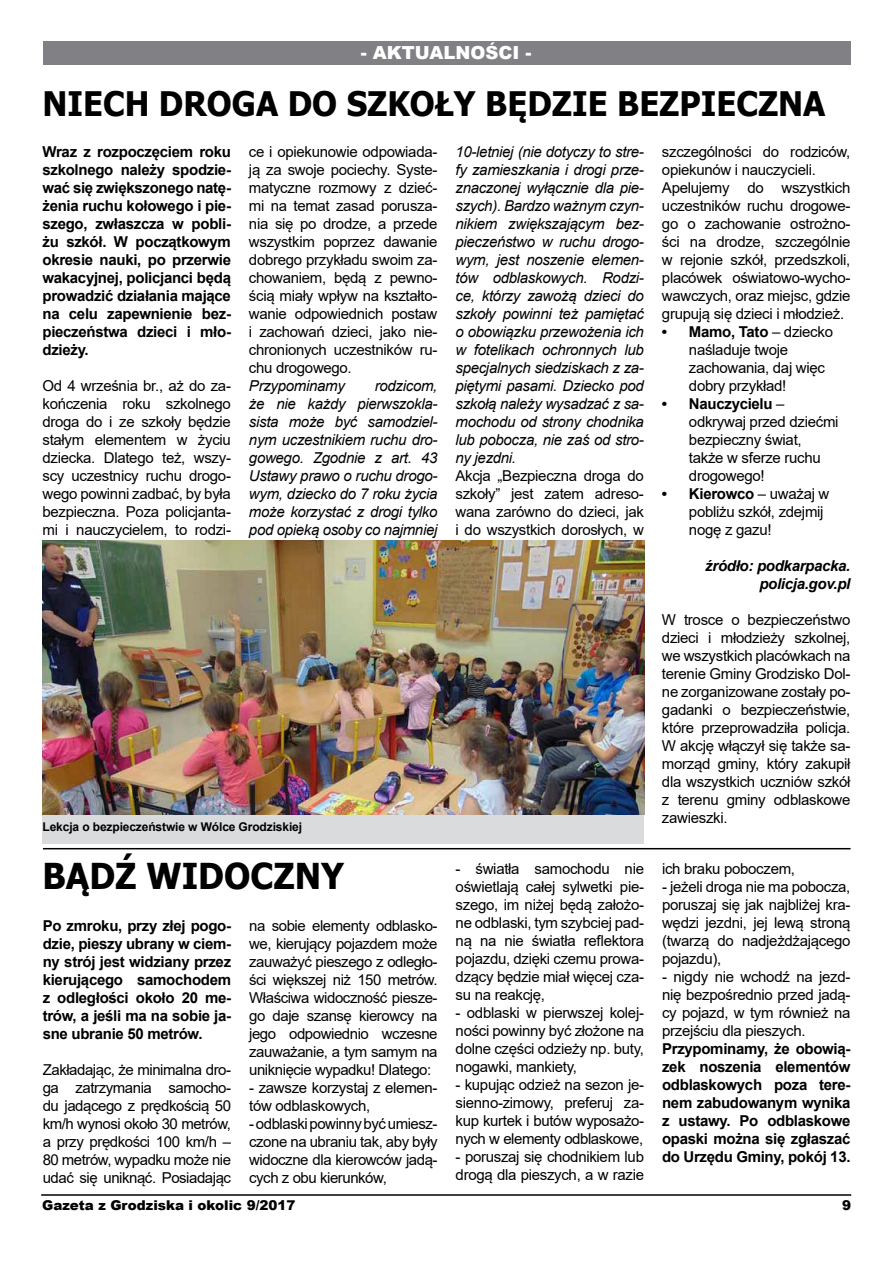
<style>
.page{position:relative;width:893px;height:1263px;background:#fff}
.page>*{position:absolute;margin:0;border:0;box-sizing:border-box;transform-origin:0 0}
.t1{font:700 35.7px "Tahoma";color:#000;scale:.96 1}
.t2{font:700 33.75px "Tahoma";color:#000;scale:.96 1}
.t3{font:900 18px "Arial";color:#fff}
.t4{font:15px/18px "Arial";letter-spacing:-.02em;color:#000;text-align:justify}
.t5{font:italic 15px/18px "Arial";letter-spacing:-.02em;color:#000;text-align:justify}
.t6{font:700 15px/18px "Arial";letter-spacing:-.02em;color:#000;text-align:justify}
.t7{font:italic 700 15px/18px "Arial";letter-spacing:-.02em;color:#000;text-align:right}
.t8{font:900 13.5px "Arial";color:#000}
.t9{font:700 12px "Arial";letter-spacing:-.01em;color:#000}
.s1{font-weight:700}
</style>
<div class="page">
<div style="left:43px;top:42px;width:807px;height:23px;background:#818084"></div>
<hr style="left:41px;top:1194px;width:810px;height:2px;background:#000">
<img style="left:43px;top:541px;width:601px;height:274px">
<hr style="left:43px;top:848px;width:807px;height:1px;background:#000">
<div style="left:43px;top:815px;width:601px;height:28px;background:#d9dbdd"></div>
<p class="t3" style="left:361px;top:39px;width:172px">- AKTUALNOŚCI -</p>
<h2 class="t2" style="left:42px;top:80px;width:817px">NIECH DROGA DO SZKOŁY BĘDZIE BEZPIECZNA</h2>
<p class="t6" style="left:42px;top:143px;width:190px">Wraz z rozpoczęciem roku szkolnego należy spodzie&shy;wać się zwiększonego natę&shy;żenia ruchu kołowego i pie&shy;szego, zwłaszcza w pobli&shy;żu szkół. W początkowym okresie nauki, po przerwie wakacyjnej, policjanci będą prowadzić działania mające na celu zapewnienie bez&shy;pieczeństwa dzieci i mło&shy;dzieży.</p>
<p class="t4" style="left:42px;top:377px;width:190px">Od 4 września br., aż do za&shy;kończenia roku szkolnego droga do i ze szkoły będzie stałym elementem w życiu dziecka. Dlatego też, wszy&shy;scy uczestnicy ruchu drogo&shy;wego powinni zadbać, by była bezpieczna. Poza policjanta&shy;mi i nauczycielem, to rodzi-</p>
<p class="t4" style="left:249px;top:143px;width:190px">ce i opiekunowie odpowiada&shy;ją za swoje pociechy. Syste&shy;matyczne rozmowy z dzieć&shy;mi na temat zasad porusza&shy;nia się po drodze, a przede wszystkim poprzez dawanie dobrego przykładu swoim za&shy;chowaniem, będą z pewno&shy;ścią miały wpływ na kształto&shy;wanie odpowiednich postaw i zachowań dzieci, jako nie&shy;chronionych uczestników ru&shy;chu drogowego.</p>
<p class="t5" style="left:249px;top:377px;width:97px">Przypominamy</p>
<p class="t5" style="left:249px;top:377px;width:190px;text-indent:126px">rodzicom, że nie każdy pierwszokla&shy;sista może być samodziel&shy;nym uczestnikiem ruchu dro&shy;gowego. Zgodnie z art. 43<br>Ustawy prawo o ruchu drogo&shy;wym, dziecko do 7 roku życia może korzystać z drogi tylko pod opieką osoby co najmniej</p>
<p class="t5" style="left:455px;top:143px;width:190px">10-letniej (nie dotyczy to stre&shy;fy zamieszkania i drogi prze&shy;znaczonej wyłącznie dla pie&shy;szych). Bardzo ważnym czyn&shy;nikiem zwiększającym bez&shy;pieczeństwo w ruchu drogo&shy;wym, jest noszenie elemen&shy;tów odblaskowych. Rodzi&shy;ce, którzy zawożą dzieci do szkoły powinni też pamiętać o obowiązku przewożenia ich w fotelikach ochronnych lub specjalnych siedziskach z za&shy;piętymi pasami. Dziecko pod szkołą należy wysadzać z sa&shy;mochodu od strony chodnika lub pobocza, nie zaś od stro&shy;ny jezdni.</p>
<p class="t4" style="left:455px;top:467px;width:190px">Akcja „Bezpieczna droga do szkoły” jest zatem adreso&shy;wana zarówno do dzieci, jak i do wszystkich dorosłych, w</p>
<p class="t9" style="left:43px;top:818px;width:261px">Lekcja o bezpieczeństwie w Wólce Grodziskiej</p>
<h1 class="t1" style="left:43px;top:851px;width:315px">BĄDŹ WIDOCZNY</h1>
<p class="t6" style="left:43px;top:916px;width:190px">Po zmroku, przy złej pogo&shy;dzie, pieszy ubrany w ciem&shy;ny strój jest widziany przez kierującego samochodem z odległości około 20 me&shy;trów, a jeśli ma na sobie ja&shy;sne ubranie 50 metrów.</p>
<p class="t4" style="left:43px;top:1060px;width:190px">Zakładając, że minimalna dro&shy;ga zatrzymania samocho&shy;du jadącego z prędkością 50 km/h wynosi około 30 metrów, a przy prędkości 100 km/h – 80 metrów, wypadku może nie udać się uniknąć. Posiadając</p>
<p class="t4" style="left:249px;top:916px;width:190px">na sobie elementy odblasko&shy;we, kierujący pojazdem może zauważyć pieszego z odległo&shy;ści większej niż 150 metrów.<br>Właściwa widoczność piesze&shy;go daje szansę kierowcy na jego odpowiednio wczesne zauważanie, a tym samym na uniknięcie wypadku! Dlatego:</p>
<p class="t4" style="left:249px;top:1078px;width:190px">- zawsze korzystaj z elemen&shy;tów odblaskowych,</p>
<p class="t4" style="left:249px;top:1114px;width:190px">- odblaski powinny być umiesz&shy;czone na ubraniu tak, aby były widoczne dla kierowców jadą&shy;cych z obu kierunków,</p>
<p class="t4" style="left:456px;top:860px;width:190px">- światła samochodu nie oświetlają całej sylwetki pie&shy;szego, im niżej będą założo&shy;ne odblaski, tym szybciej pad&shy;ną na nie światła reflektora pojazdu, dzięki czemu prowa&shy;dzący będzie miał więcej cza&shy;su na reakcję,</p>
<p class="t4" style="left:456px;top:1004px;width:190px">- odblaski w pierwszej kolej&shy;ności powinny być złożone na dolne części odzieży np. buty, nogawki, mankiety,</p>
<p class="t4" style="left:456px;top:1076px;width:190px">- kupując odzież na sezon je&shy;sienno-zimowy, preferuj za&shy;kup kurtek i butów wyposażo&shy;nych w elementy odblaskowe,</p>
<p class="t4" style="left:456px;top:1148px;width:190px">- poruszaj się chodnikiem lub drogą dla pieszych, a w razie</p>
<p class="t4" style="left:662px;top:143px;width:190px;text-align:left">szczególności do rodziców, opiekunów i nauczycieli.<br>Apelujemy do wszystkich uczestników ruchu drogowe&shy;go o zachowanie ostrożno&shy;ści na drodze, szczególnie w rejonie szkół, przedszkoli, placówek oświatowo-wycho&shy;wawczych, oraz miejsc, gdzie grupują się dzieci i młodzież.</p>
<p class="t4" style="left:689px;top:323px;width:146px;text-align:left;text-indent:-27px"><span class="s1">• Mamo, Tato</span> – dziecko naśladuje twoje zachowania, daj więc dobry przykład!</p>
<p class="t4" style="left:689px;top:395px;width:151px;text-align:left;text-indent:-27px"><span class="s1">• Nauczycielu</span> – odkrywaj przed dziećmi bezpieczny świat, także w sferze ruchu drogowego!</p>
<p class="t4" style="left:689px;top:485px;width:142px;text-align:left;text-indent:-27px"><span class="s1">• Kierowco</span> – uważaj w pobliżu szkół, zdejmij nogę z gazu!</p>
<p class="t7" style="left:705px;top:557px;width:147px">źródło: podkarpacka. policja.gov.pl</p>
<p class="t4" style="left:662px;top:611px;width:190px">W trosce o bezpieczeństwo dzieci i młodzieży szkolnej, we wszystkich placówkach na terenie Gminy Grodzisko Dol&shy;ne zorganizowane zostały po&shy;gadanki o bezpieczeństwie, które przeprowadziła policja.<br>W akcję włączył się także sa&shy;morząd gminy, który zakupił dla wszystkich uczniów szkół z terenu gminy odblaskowe zawieszki.</p>
<p class="t4" style="left:662px;top:860px;width:134px">ich braku poboczem,</p>
<p class="t4" style="left:662px;top:878px;width:190px">- jeżeli droga nie ma pobocza, poruszaj się jak najbliżej kra&shy;wędzi jezdni, jej lewą stroną (twarzą do nadjeżdżającego pojazdu),</p>
<p class="t4" style="left:662px;top:968px;width:190px">- nigdy nie wchodź na jezd&shy;nię bezpośrednio przed jadą&shy;cy pojazd, w tym również na przejściu dla pieszych.</p>
<p class="t6" style="left:662px;top:1040px;width:190px">Przypominamy, że obowią&shy;zek noszenia elementów odblaskowych poza tere&shy;nem zabudowanym wynika z ustawy. Po odblaskowe opaski można się zgłaszać do Urzędu Gminy, pokój 13.</p>
<p class="t8" style="left:42px;top:1196px;width:255px">Gazeta z Grodziska i okolic 9/2017</p>
<p class="t8" style="left:842px;top:1195px;width:11px">9</p>
</div>
